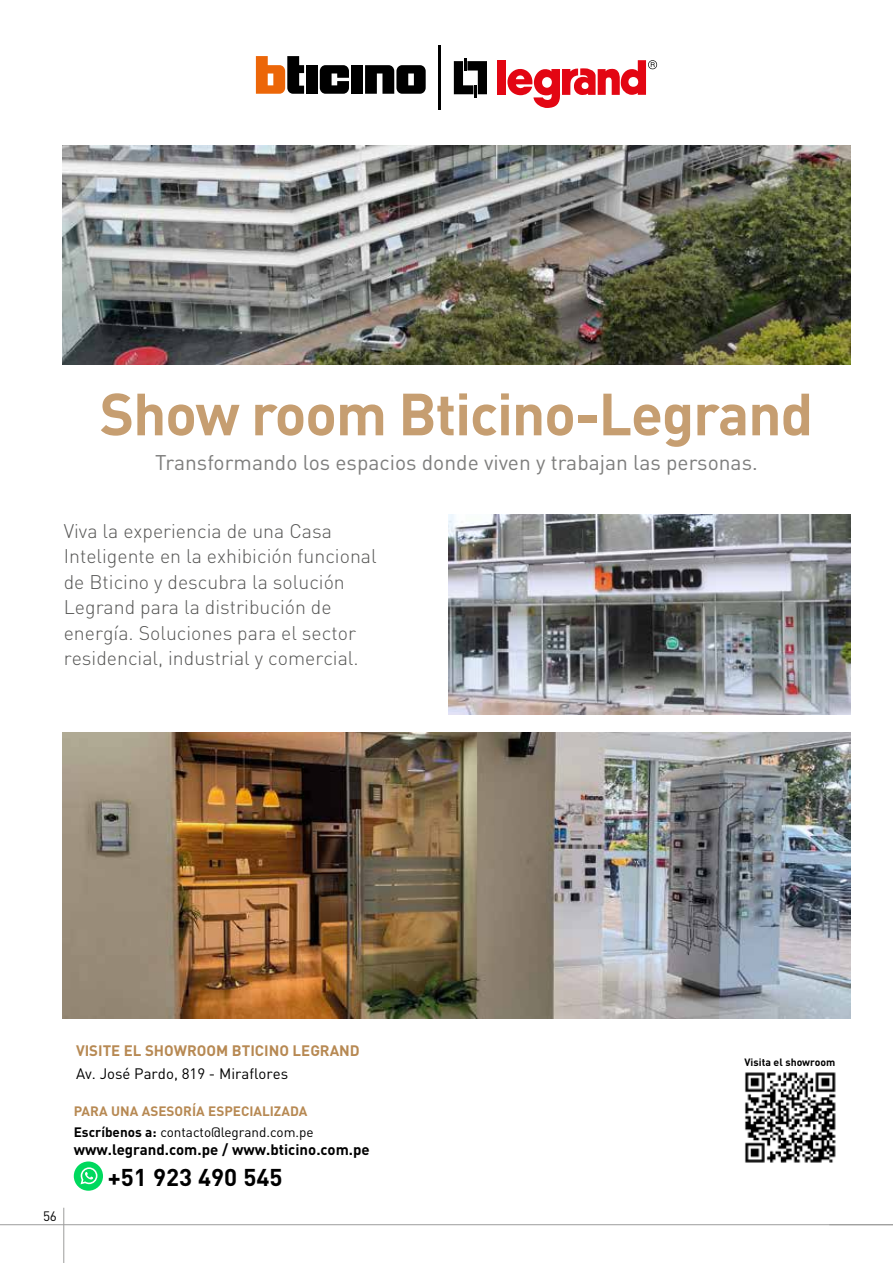
<style>
.page{position:relative;width:893px;height:1263px;background:#fff}
.page>*{position:absolute;margin:0;border:0;box-sizing:border-box;transform-origin:0 0}
.t1{font:700 58.5px "DIN Pro";letter-spacing:-.02em;color:#c69e71}
.t2{font:700 24px "DIN Pro";color:#000}
.t3{font:21px "DIN Pro";color:#7e7e7d}
.t4{font:300 19.5px/25.5px "DIN Pro";color:#575756}
.t5{font:700 15px "DIN Pro";color:#000}
.t6{font:700 15px "DIN Pro";color:#b78953}
.t7{font:15px "DIN Pro";color:#000}
.t8{font:13.5px "DIN Pro";color:#000}
.t9{font:700 13.5px "DIN Pro";color:#b78953}
.t10{font:700 10.5px "DIN Pro";color:#000}
.s1{font-weight:700}
</style>
<div class="page">
<hr style="left:0;top:1224px;width:893px;height:1px;background:#9d9d9c">
<hr style="left:63px;top:1208px;width:1px;height:55px;background:#9d9d9c">
<img style="left:448px;top:514px;width:402px;height:200px">
<img style="left:63px;top:146px;width:787px;height:219px">
<img style="left:63px;top:732px;width:787px;height:286px">
<svg style="left:454px;top:58px;width:33px;height:40px"></svg>
<div style="left:497px;top:60px;width:9px;height:35px;background:#e30613"></div>
<svg style="left:320px;top:65px;width:29px;height:29px"></svg>
<div style="left:351px;top:65px;width:12px;height:29px;background:#000"></div>
<div style="left:306px;top:65px;width:12px;height:29px;background:#000"></div>
<hr style="left:438px;top:45px;width:3px;height:65px;background:#000">
<svg style="left:365px;top:65px;width:61px;height:29px;background:#2d2d2d"></svg>
<svg style="left:256px;top:56px;width:48px;height:38px"></svg>
<svg style="left:507px;top:60px;width:150px;height:48px"></svg>
<img style="left:745px;top:1072px;width:91px;height:91px">
<div style="left:74px;top:1161px;width:29px;height:30px;background:#00d95e;border-radius:50%"></div>
<svg style="left:81px;top:1167px;width:16px;height:17px"></svg>
<h1 class="t1" style="left:100px;top:374px;width:715px">Show room Bticino-Legrand</h1>
<p class="t3" style="left:155px;top:446px;width:604px">Transformando los espacios donde viven y trabajan las personas.</p>
<p class="t4" style="left:64px;top:517px;width:314px">Viva la experiencia de una Casa Inteligente en la exhibición funcional de Bticino y descubra la solución Legrand para la distribución de energía. Soluciones para el sector residencial, industrial y comercial.</p>
<p class="t8" style="left:43px;top:1207px;width:15px">56</p>
<p class="t6" style="left:76px;top:1041px;width:285px">VISITE EL SHOWROOM BTICINO LEGRAND</p>
<p class="t7" style="left:76px;top:1063px;width:214px">Av. José Pardo, 819 - Miraflores</p>
<p class="t9" style="left:74px;top:1102px;width:235px">PARA UNA ASESORÍA ESPECIALIZADA</p>
<p class="t8" style="left:74px;top:1123px;width:241px"><span class="s1">Escríbenos a:</span> contacto@legrand.com.pe</p>
<p class="t5" style="left:74px;top:1139px;width:297px">www.legrand.com.pe / www.bticino.com.pe</p>
<p class="t2" style="left:108px;top:1161px;width:176px">+51 923 490 545</p>
<p class="t10" style="left:744px;top:1054px;width:92px">Visita el showroom</p>
</div>
